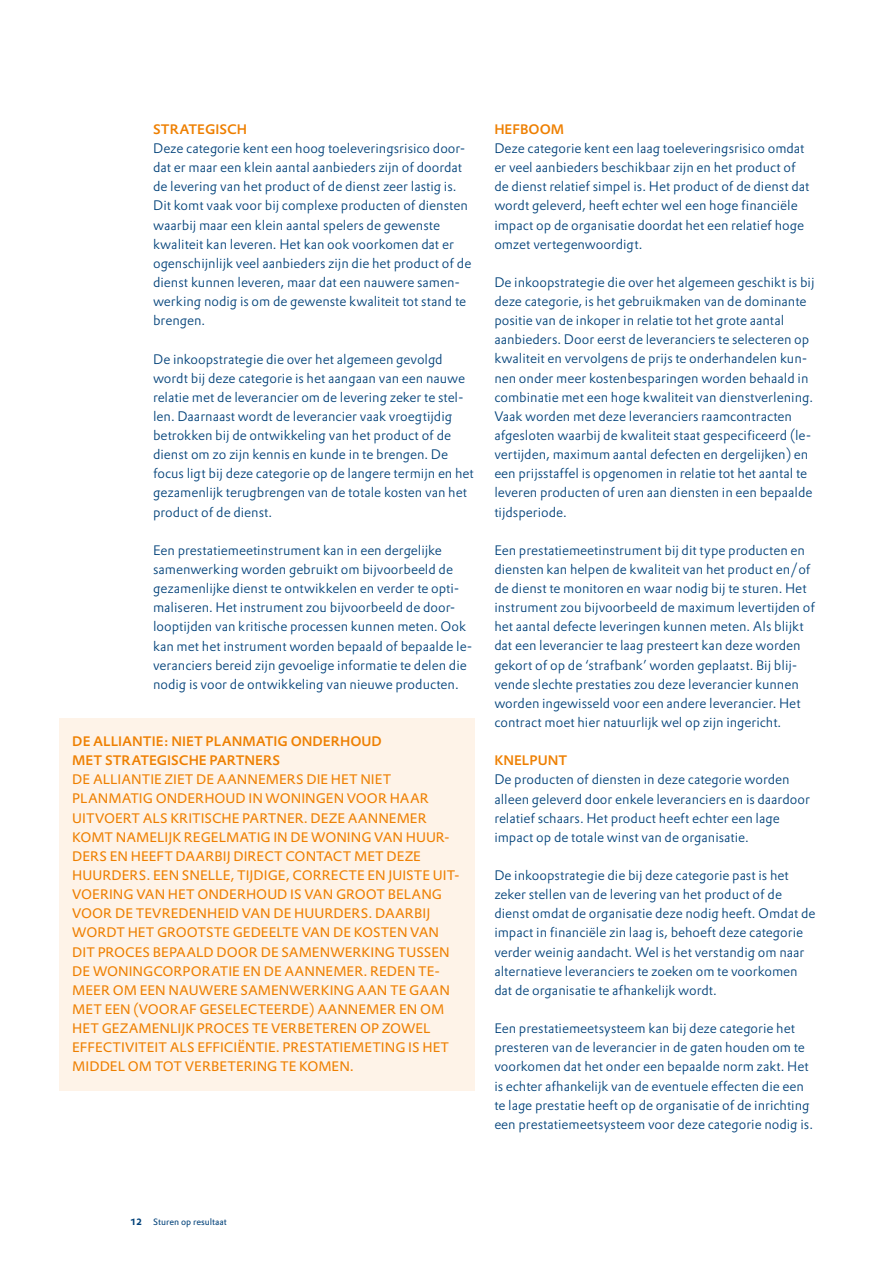
<style>
.page{position:relative;width:893px;height:1263px;background:#fff}
.page>*{position:absolute;margin:0;border:0;box-sizing:border-box;transform-origin:0 0}
.t1{font:300 13.5px/19.2px "DTL Prokyon TOT";color:#004179}
.t2{font:13.5px/19.2px "DTL Prokyon TOT";color:#ee7f00}
.t3{font:500 13.5px/19.2px "DTL Prokyon TOT";color:#ee7f00}
.t4{font:9px "DTL Prokyon TOT";color:#004179}
.t5{font:700 9px "DTL Prokyon TOT";color:#004179}
</style>
<div class="page">
<div style="left:60px;top:719px;width:415px;height:372px;background:#fef3e8"></div>
<p class="t3" style="left:153px;top:119px;width:95px">STRATEGISCH</p>
<p class="t1" style="left:153px;top:139px;width:320px">Deze categorie kent een hoog toeleveringsrisico door&shy;dat er maar een klein aantal aanbieders zijn of doordat de levering van het product of de dienst zeer lastig is.<br>Dit komt vaak voor bij complexe producten of diensten waarbij maar een klein aantal spelers de gewenste kwaliteit kan leveren. Het kan ook voorkomen dat er ogenschijnlijk veel aanbieders zijn die het product of de dienst kunnen leveren, maar dat een nauwere samen&shy;werking nodig is om de gewenste kwaliteit tot stand te brengen.</p>
<p class="t1" style="left:153px;top:349px;width:322px">De inkoopstrategie die over het algemeen gevolgd wordt bij deze categorie is het aangaan van een nauwe relatie met de leverancier om de levering zeker te stel&shy;len. Daarnaast wordt de leverancier vaak vroegtijdig betrokken bij de ontwikkeling van het product of de dienst om zo zijn kennis en kunde in te brengen. De focus ligt bij deze categorie op de langere termijn en het gezamenlijk terugbrengen van de totale kosten van het product of de dienst.</p>
<p class="t1" style="left:153px;top:540px;width:321px">Een prestatiemeetinstrument kan in een dergelijke samenwerking worden gebruikt om bijvoorbeeld de gezamenlijke dienst te ontwikkelen en verder te opti&shy;maliseren. Het instrument zou bijvoorbeeld de door&shy;looptijden van kritische processen kunnen meten. Ook kan met het instrument worden bepaald of bepaalde le&shy;veranciers bereid zijn gevoelige informatie te delen die nodig is voor de ontwikkeling van nieuwe producten.</p>
<p class="t3" style="left:72px;top:732px;width:308px">DE ALLIANTIE: N IET PLAN MATIG ONDERHOUD<br>MET STRATEGISCHE PARTN ERS</p>
<p class="t2" style="left:72px;top:770px;width:389px">DE ALLIANTIE ZIET DE AANNEMERS DIE H ET NIET PLANMATIG ONDERHOUD IN WONINGEN VOOR HAAR UITVOERT ALS KRITISCH E PARTNER. DEZE AANNEMER KOMT NAMELIJK REGELMATIG IN DE WONING VAN H UUR-DERS EN H EEFT DAARBIJ DIRECT CONTACT MET DEZE HUURDERS. EEN SNELLE, TIJDIGE, CORRECTE EN JUISTE UIT-VOERING VAN H ET ONDERHOUD IS VAN GROOT BELANG VOOR DE TEVREDENH EID VAN DE HUURDERS. DAARBIJ WORDT H ET GROOTSTE GEDEELTE VAN DE KOSTEN VAN DIT PROCES BEPAALD DOOR DE SAMENWERKING TUSSEN DE WONINGCORPORATIE EN DE AANNEMER. REDEN TE-MEER OM EEN NAUWERE SAMENWERKING AAN TE GAAN MET EEN (VOORAF GESELECTEERDE) AANNEMER EN OM<br>H ET GEZAMENLIJK PROCES TE VERBETEREN OP ZOWEL EFFECTIVITEIT ALS EFFICIËNTIE. PRESTATIEMETING IS H ET MIDDEL OM TOT VERBETERING TE KOMEN.</p>
<p class="t3" style="left:494px;top:119px;width:71px">H EFBOOM</p>
<p class="t1" style="left:494px;top:139px;width:317px">Deze categorie kent een laag toeleveringsrisico omdat er veel aanbieders beschikbaar zijn en het product of de dienst relatief simpel is. Het product of de dienst dat wordt geleverd, heeft echter wel een hoge financiële impact op de organisatie doordat het een relatief hoge omzet vertegenwoordigt.</p>
<p class="t1" style="left:494px;top:272px;width:322px">De inkoopstrategie die over het algemeen geschikt is bij deze categorie, is het gebruikmaken van de dominante positie van de inkoper in relatie tot het grote aantal aanbieders. Door eerst de leveranciers te selecteren op kwaliteit en vervolgens de prijs te onderhandelen kun&shy;nen onder meer kostenbesparingen worden behaald in combinatie met een hoge kwaliteit van dienstverlening.<br>Vaak worden met deze leveranciers raamcontracten afgesloten waarbij de kwaliteit staat gespecificeerd (le&shy;vertijden, maximum aantal defecten en dergelijken) en een prijsstaffel is opgenomen in relatie tot het aantal te leveren producten of uren aan diensten in een bepaalde tijdsperiode.</p>
<p class="t1" style="left:494px;top:540px;width:322px">Een prestatiemeetinstrument bij dit type producten en diensten kan helpen de kwaliteit van het product en/of de dienst te monitoren en waar nodig bij te sturen. Het instrument zou bijvoorbeeld de maximum levertijden of het aantal defecte leveringen kunnen meten. Als blijkt dat een leverancier te laag presteert kan deze worden gekort of op de ‘strafbank’ worden geplaatst. Bij blij&shy;vende slechte prestaties zou deze leverancier kunnen worden ingewisseld voor een andere leverancier. Het contract moet hier natuurlijk wel op zijn ingericht.</p>
<p class="t3" style="left:494px;top:751px;width:74px">KN ELPUNT</p>
<p class="t1" style="left:494px;top:770px;width:317px">De producten of diensten in deze categorie worden alleen geleverd door enkele leveranciers en is daardoor relatief schaars. Het product heeft echter een lage impact op de totale winst van de organisatie.</p>
<p class="t1" style="left:494px;top:865px;width:323px">De inkoopstrategie die bij deze categorie past is het zeker stellen van de levering van het product of de dienst omdat de organisatie deze nodig heeft. Omdat de impact in financiële zin laag is, behoeft deze categorie verder weinig aandacht. Wel is het verstandig om naar alternatieve leveranciers te zoeken om te voorkomen dat de organisatie te afhankelijk wordt.</p>
<p class="t1" style="left:494px;top:1019px;width:320px">Een prestatiemeetsysteem kan bij deze categorie het presteren van de leverancier in de gaten houden om te voorkomen dat het onder een bepaalde norm zakt. Het is echter afhankelijk van de eventuele effecten die een te lage prestatie heeft op de organisatie of de inrichting een prestatiemeetsysteem voor deze categorie nodig is.</p>
<p class="t5" style="left:131px;top:1215px;width:12px">12</p>
<p class="t4" style="left:153px;top:1216px;width:75px">STUREN OP RESULTAAT</p>
</div>
